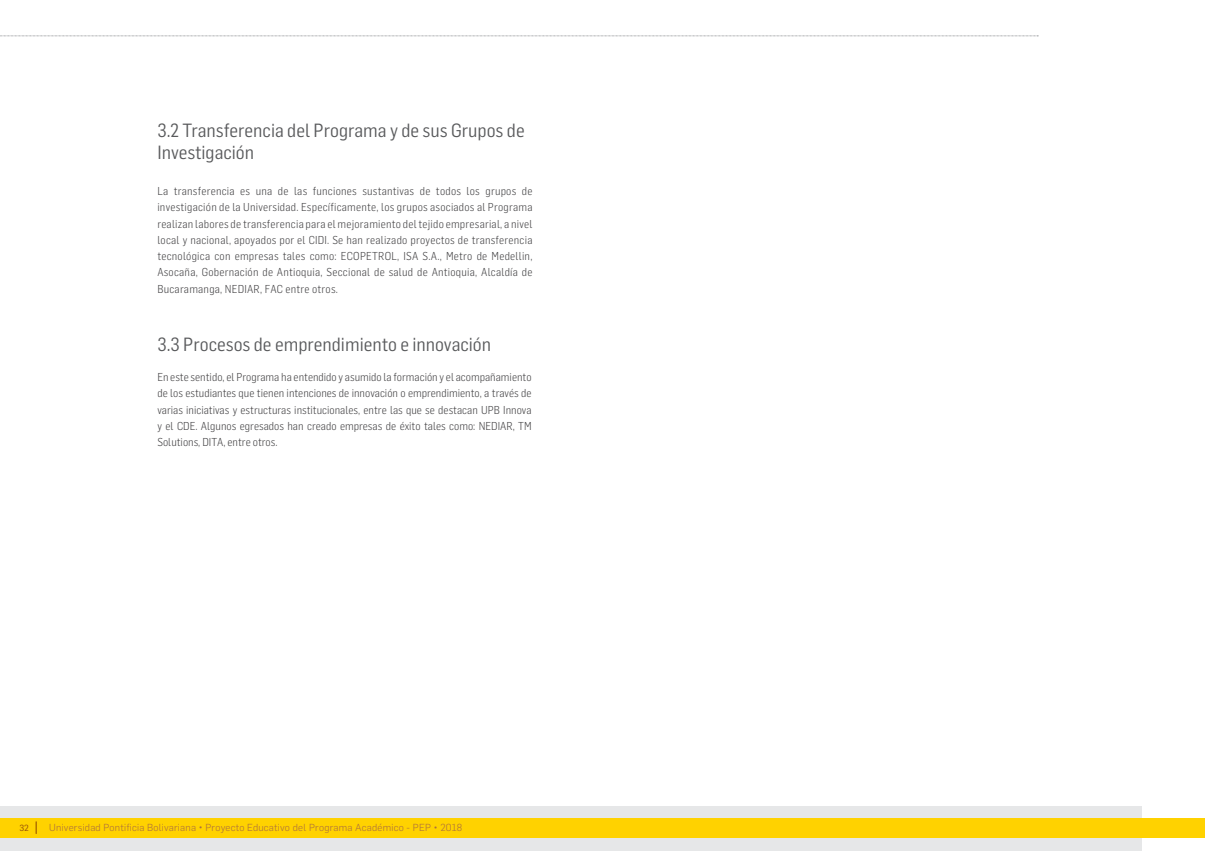
<style>
.page{position:relative;width:1205px;height:851px;background:#fff}
.page>*{position:absolute;margin:0;border:0;box-sizing:border-box;transform-origin:0 0}
.t1{font:18.75px/22.5px "Flama Semicondensed";color:#58595b}
.t2{font:300 11.25px/16.2px "Flama Semicondensed";letter-spacing:.01em;color:#414042;text-align:justify}
.t3{font:300 10px "Flama";letter-spacing:.02em;color:#ab6e3f}
.t4{font:8.75px "Flama";color:#904a0b}
</style>
<div class="page">
<svg style="left:0;top:36px;width:1038px;height:1px"></svg>
<div style="left:0;top:806px;width:1142px;height:44px;background:#e6e7e8"></div>
<div style="left:0;top:818px;width:1205px;height:19px;background:#ffd200"></div>
<svg style="left:36px;top:821px;width:1px;height:12px"></svg>
<h1 class="t1" style="left:157px;top:118px;width:369px">3.2 Transferencia del Programa y de sus Grupos de<br>Investigación</h1>
<p class="t2" style="left:157px;top:182px;width:377px">La transferencia es una de las funciones sustantivas de todos los grupos de investigación de la Universidad. Específicamente, los grupos asociados al Programa realizan labores de transferencia para el mejoramiento del tejido empresarial, a nivel local y nacional, apoyados por el CIDI. Se han realizado proyectos de transferencia tecnológica con empresas tales como: ECOPETROL, ISA S.A., Metro de Medellin, Asocaña, Gobernación de Antioquia, Seccional de salud de Antioquia, Alcaldía de Bucaramanga, NEDIAR, FAC entre otros.</p>
<h1 class="t1" style="left:157px;top:332px;width:335px">3.3 Procesos de emprendimiento e innovación</h1>
<p class="t2" style="left:157px;top:368px;width:376px">En este sentido, el Programa ha entendido y asumido la formación y el acompañamiento de los estudiantes que tienen intenciones de innovación o emprendimiento, a través de varias iniciativas y estructuras institucionales, entre las que se destacan UPB Innova y el CDE. Algunos egresados han creado empresas de éxito tales como: NEDIAR, TM Solutions, DITA, entre otros.</p>
<p class="t4" style="left:19px;top:822px;width:11px">32</p>
<p class="t3" style="left:49px;top:820px;width:414px">Universidad Pontificia Bolivariana Proyecto Educativo del Programa Académico - PEP 2018</p>
</div>
